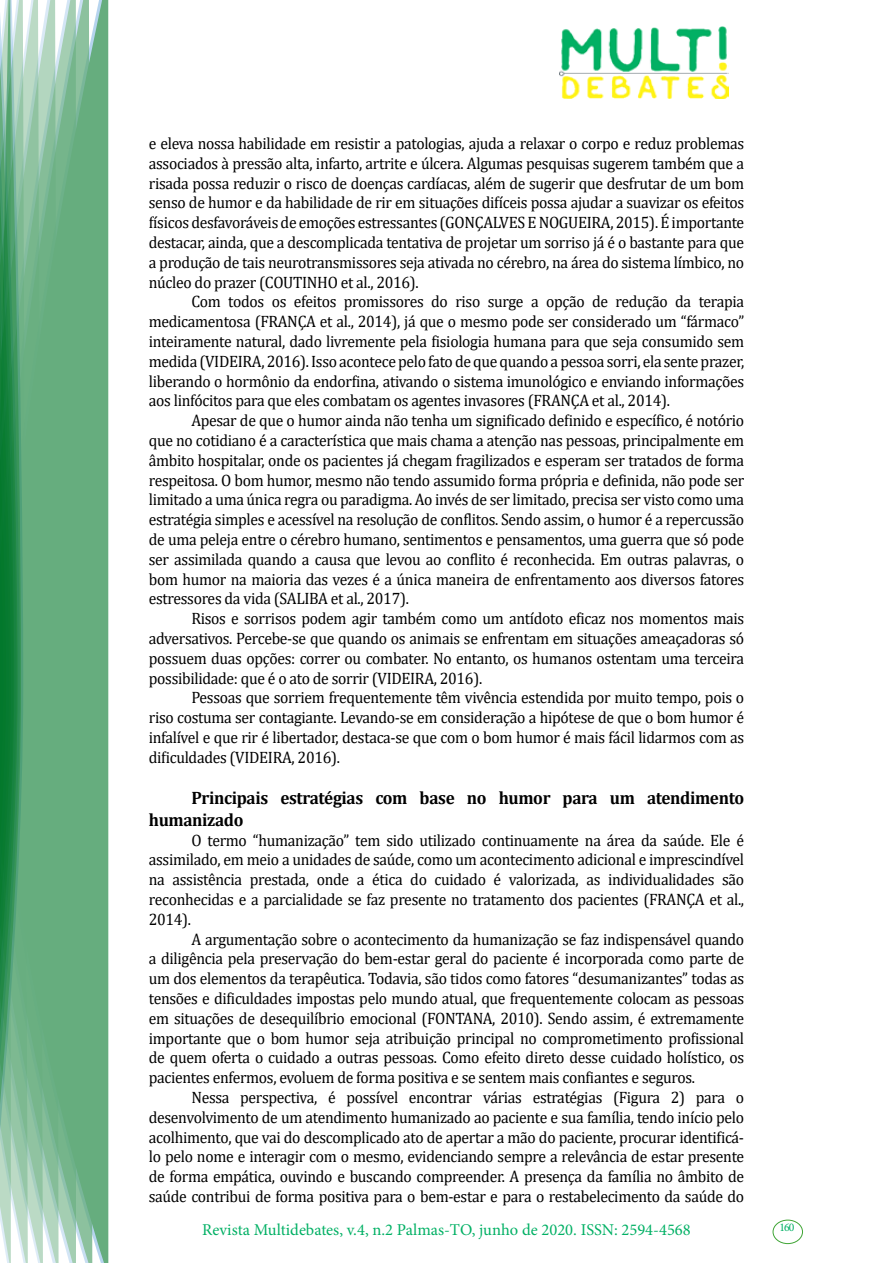
<style>
.page{position:relative;width:893px;height:1263px;background:#fff}
.page>*{position:absolute;margin:0;border:0;box-sizing:border-box;transform-origin:0 0}
.t1{font:700 18px/21.6px "Cambria";letter-spacing:-.02em;color:#000;scale:.95 1}
.t2{font:16.5px/19.8px "Cambria";letter-spacing:-.02em;color:#000;text-align:justify;scale:.95 1}
.t3{font:16.5px "Minion Pro";color:#00b064}
.t4{font:11.7px "Minion Pro";color:#00b064}
</style>
<div class="page">
<img style="left:559px;top:26px;width:169px;height:72px">
<div style="left:95px;top:0;width:14px;height:1263px;background:#66ad7e"></div>
<svg style="left:79px;top:0;width:16px;height:1263px;background:#6cb083"></svg>
<svg style="left:62px;top:0;width:17px;height:1263px;background:#6fb287"></svg>
<svg style="left:45px;top:0;width:17px;height:1263px;background:#77b68d"></svg>
<svg style="left:30px;top:0;width:15px;height:1263px;background:#7bb891"></svg>
<svg style="left:0;top:0;width:30px;height:1263px;background:#5ba779"></svg>
<div style="left:772px;top:1219px;width:31px;height:25px;border:1px solid #3fa535;border-radius:50%"></div>
<p class="t2" style="left:149px;top:133px;width:628px">e eleva nossa habilidade em resistir a patologias, ajuda a relaxar o corpo e reduz problemas associados à pressão alta, infarto, artrite e úlcera. Algumas pesquisas sugerem também que a risada possa reduzir o risco de doenças cardíacas, além de sugerir que desfrutar de um bom senso de humor e da habilidade de rir em situações difíceis possa ajudar a suavizar os efeitos físicos desfavoráveis de emoções estressantes (GONÇALVES E NOGUEIRA, 2015). É importante destacar, ainda, que a descomplicada tentativa de projetar um sorriso já é o bastante para que a produção de tais neurotransmissores seja ativada no cérebro, na área do sistema límbico, no núcleo do prazer (COUTINHO et al., 2016).</p>
<p class="t2" style="left:149px;top:292px;width:628px;text-indent:43px">Com todos os efeitos promissores do riso surge a opção de redução da terapia medicamentosa (FRANÇA et al., 2014), já que o mesmo pode ser considerado um “fármaco” inteiramente natural, dado livremente pela fisiologia humana para que seja consumido sem medida (VIDEIRA, 2016). Isso acontece pelo fato de que quando a pessoa sorri, ela sente prazer, liberando o hormônio da endorfina, ativando o sistema imunológico e enviando informações aos linfócitos para que eles combatam os agentes invasores (FRANÇA et al., 2014).</p>
<p class="t2" style="left:149px;top:411px;width:628px;text-indent:43px">Apesar de que o humor ainda não tenha um significado definido e específico, é notório que no cotidiano é a característica que mais chama a atenção nas pessoas, principalmente em âmbito hospitalar, onde os pacientes já chegam fragilizados e esperam ser tratados de forma respeitosa. O bom humor, mesmo não tendo assumido forma própria e definida, não pode ser limitado a uma única regra ou paradigma. Ao invés de ser limitado, precisa ser visto como uma estratégia simples e acessível na resolução de conflitos. Sendo assim, o humor é a repercussão de uma peleja entre o cérebro humano, sentimentos e pensamentos, uma guerra que só pode ser assimilada quando a causa que levou ao conflito é reconhecida. Em outras palavras, o bom humor na maioria das vezes é a única maneira de enfrentamento aos diversos fatores estressores da vida (SALIBA et al., 2017).</p>
<p class="t2" style="left:149px;top:609px;width:628px;text-indent:43px">Risos e sorrisos podem agir também como um antídoto eficaz nos momentos mais adversativos. Percebe-se que quando os animais se enfrentam em situações ameaçadoras só possuem duas opções: correr ou combater. No entanto, os humanos ostentam uma terceira possibilidade: que é o ato de sorrir (VIDEIRA, 2016).</p>
<p class="t2" style="left:149px;top:688px;width:628px;text-indent:43px">Pessoas que sorriem frequentemente têm vivência estendida por muito tempo, pois o riso costuma ser contagiante. Levando-se em consideração a hipótese de que o bom humor é infalível e que rir é libertador, destaca-se que com o bom humor é mais fácil lidarmos com as dificuldades (VIDEIRA, 2016).</p>
<p class="t1" style="left:149px;top:787px;width:628px;text-indent:43px">Principais estratégias com base no humor para um atendimento humanizado</p>
<p class="t2" style="left:149px;top:830px;width:628px;text-indent:43px">O termo “humanização” tem sido utilizado continuamente na área da saúde. Ele é assimilado, em meio a unidades de saúde, como um acontecimento adicional e imprescindível na assistência prestada, onde a ética do cuidado é valorizada, as individualidades são reconhecidas e a parcialidade se faz presente no tratamento dos pacientes (FRANÇA et al., 2014).</p>
<p class="t2" style="left:149px;top:929px;width:628px;text-indent:43px">A argumentação sobre o acontecimento da humanização se faz indispensável quando a diligência pela preservação do bem-estar geral do paciente é incorporada como parte de um dos elementos da terapêutica. Todavia, são tidos como fatores “desumanizantes” todas as tensões e dificuldades impostas pelo mundo atual, que frequentemente colocam as pessoas em situações de desequilíbrio emocional (FONTANA, 2010). Sendo assim, é extremamente importante que o bom humor seja atribuição principal no comprometimento profissional de quem oferta o cuidado a outras pessoas. Como efeito direto desse cuidado holístico, os pacientes enfermos, evoluem de forma positiva e se sentem mais confiantes e seguros.</p>
<p class="t2" style="left:149px;top:1087px;width:628px;text-indent:43px">Nessa perspectiva, é possível encontrar várias estratégias (Figura 2) para o desenvolvimento de um atendimento humanizado ao paciente e sua família, tendo início pelo acolhimento, que vai do descomplicado ato de apertar a mão do paciente, procurar identificá&shy;lo pelo nome e interagir com o mesmo, evidenciando sempre a relevância de estar presente de forma empática, ouvindo e buscando compreender. A presença da família no âmbito de saúde contribui de forma positiva para o bem-estar e para o restabelecimento da saúde do</p>
<p class="t3" style="left:202px;top:1218px;width:490px">Revista Multidebates, v.4, n.2 Palmas-TO, junho de 2020. ISSN: 2594-4568</p>
<p class="t4" style="left:779px;top:1219px;width:16px">160</p>
</div>
